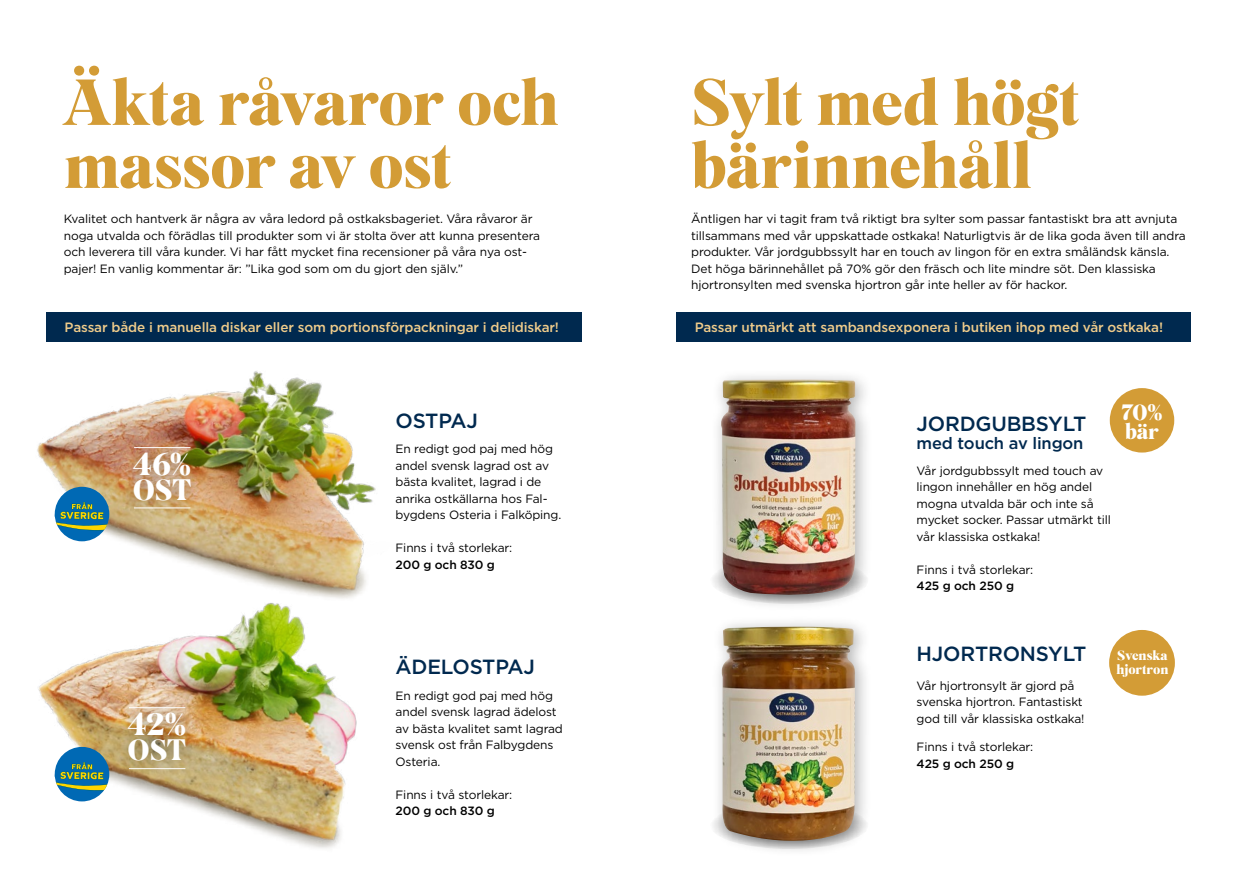
<style>
.page{position:relative;width:1259px;height:893px;background:#fff}
.page>*{position:absolute;margin:0;border:0;box-sizing:border-box;transform-origin:0 0}
.t1{font:63px/63px "Mogan";letter-spacing:-.01em;color:#d39c36}
.t2{font:29.85px "Mogan";color:#fff}
.t3{font:28.2px "Mogan";letter-spacing:-.015em;color:#fff}
.t4{font:21.15px/19.2px "Mogan";color:#fff}
.t5{font:500 20.55px "Gotham";letter-spacing:-.01em;color:#00294f}
.t6{font:500 16.5px "Gotham";letter-spacing:-.01em;color:#00294f}
.t7{font:500 13.5px "Gotham";letter-spacing:-.01em;color:#f0cc8b}
.t8{font:13.05px/13.8px "Mogan";letter-spacing:-.005em;color:#fff}
.t9{font:12px/16.5px "Gotham";letter-spacing:-.01em;color:#000}
.t10{font:500 12px "Gotham";letter-spacing:-.01em;color:#000}
</style>
<div class="page">
<img style="left:37px;top:371px;width:339px;height:160px">
<div style="left:55px;top:487px;width:54px;height:54px;background:#0069b4;border-radius:50%"></div>
<img style="left:55px;top:503px;width:54px;height:16px">
<svg style="left:56px;top:502px;width:51px;height:29px"></svg>
<img style="left:38px;top:531px;width:328px;height:317px">
<div style="left:120px;top:439px;width:85px;height:75px;background:#3e3c24;opacity:.49"></div>
<hr style="left:134px;top:447px;width:56px;height:1px;background:#fff">
<hr style="left:134px;top:508px;width:56px;height:1px;background:#fff">
<div style="left:115px;top:699px;width:84px;height:76px;background:#3e3c24;opacity:.49"></div>
<hr style="left:129px;top:707px;width:56px;height:1px;background:#fff">
<hr style="left:129px;top:768px;width:56px;height:1px;background:#fff">
<div style="left:55px;top:747px;width:54px;height:55px;background:#0069b4;border-radius:50%"></div>
<img style="left:57px;top:791px;width:47px;height:8px">
<img style="left:55px;top:763px;width:54px;height:16px">
<svg style="left:56px;top:762px;width:51px;height:29px"></svg>
<div style="left:710px;top:368px;width:162px;height:244px;background:#000;opacity:.3"></div>
<img style="left:717px;top:380px;width:139px;height:219px">
<div style="left:711px;top:615px;width:161px;height:243px;background:#000;opacity:.3"></div>
<img style="left:718px;top:627px;width:138px;height:219px">
<div style="left:1109px;top:388px;width:65px;height:65px;background:#d39c36;border-radius:50%"></div>
<div style="left:1109px;top:630px;width:66px;height:66px;background:#d39c36;border-radius:50%"></div>
<div style="left:47px;top:312px;width:534px;height:30px;background:#00294f"></div>
<div style="left:676px;top:312px;width:515px;height:30px;background:#00294f"></div>
<h1 class="t1" style="left:64px;top:73px;width:497px">Äkta råvaror och massor av ost</h1>
<h1 class="t1" style="left:691px;top:73px;width:390px">Sylt med högt bärinnehåll</h1>
<p class="t9" style="left:64px;top:210px;width:478px">Kvalitet och hantverk är några av våra ledord på ostkaksbageriet. Våra råvaror är noga utvalda och förädlas till produkter som vi är stolta över att kunna presentera och leverera till våra kunder. Vi har fått mycket fina recensioner på våra nya ost&shy;pajer! En vanlig kommentar är: ”Lika god som om du gjort den själv.”</p>
<p class="t9" style="left:691px;top:210px;width:496px">Äntligen har vi tagit fram två riktigt bra sylter som passar fantastiskt bra att avnjuta tillsammans med vår uppskattade ostkaka! Naturligtvis är de lika goda även till andra produkter. Vår jordgubbssylt har en touch av lingon för en extra småländsk känsla.<br>Det höga bärinnehållet på 70% gör den fräsch och lite mindre söt. Den klassiska hjortronsylten med svenska hjortron går inte heller av för hackor.</p>
<p class="t7" style="left:65px;top:318px;width:496px">Passar både i manuella diskar eller som portionsförpackningar i delidiskar!</p>
<p class="t7" style="left:695px;top:318px;width:470px">Passar utmärkt att sambandsexponera i butiken ihop med vår ostkaka!</p>
<h2 class="t2" style="left:133px;top:445px;width:59px">46%</h2>
<h3 class="t3" style="left:133px;top:472px;width:60px">OST</h3>
<h2 class="t2" style="left:128px;top:705px;width:60px">42%</h2>
<h3 class="t3" style="left:128px;top:732px;width:60px">OST</h3>
<h3 class="t5" style="left:395px;top:407px;width:84px">OSTPAJ</h3>
<h3 class="t5" style="left:916px;top:410px;width:171px">JORDGUBBSYLT</h3>
<h3 class="t6" style="left:916px;top:432px;width:168px">med touch av lingon</h3>
<p class="t9" style="left:395px;top:440px;width:167px">En redigt god paj med hög andel svensk lagrad ost av bästa kvalitet, lagrad i de anrika ostkällarna hos Fal&shy;bygdens Osteria i Falköping.</p>
<p class="t9" style="left:395px;top:539px;width:118px">Finns i två storlekar:</p>
<p class="t10" style="left:395px;top:557px;width:101px">200 g och 830 g</p>
<p class="t9" style="left:916px;top:462px;width:196px">Vår jordgubbssylt med touch av lingon innehåller en hög andel mogna utvalda bär och inte så mycket socker. Passar utmärkt till vår klassiska ostkaka!</p>
<p class="t9" style="left:916px;top:561px;width:118px">Finns i två storlekar:</p>
<p class="t10" style="left:916px;top:578px;width:99px">425 g och 250 g</p>
<h3 class="t4" style="left:1121px;top:403px;width:42px">70% bär</h3>
<h3 class="t5" style="left:395px;top:653px;width:141px">ÄDELOSTPAJ</h3>
<p class="t9" style="left:395px;top:687px;width:169px">En redigt god paj med hög andel svensk lagrad ädelost av bästa kvalitet samt lagrad svensk ost från Falbygdens<br>Osteria.</p>
<p class="t9" style="left:395px;top:786px;width:118px">Finns i två storlekar:</p>
<p class="t10" style="left:395px;top:803px;width:101px">200 g och 830 g</p>
<h3 class="t5" style="left:916px;top:640px;width:171px">HJORTRONSYLT</h3>
<p class="t9" style="left:916px;top:677px;width:169px">Vår hjortronsylt är gjord på svenska hjortron. Fantastiskt god till vår klassiska ostkaka!</p>
<p class="t9" style="left:916px;top:739px;width:118px">Finns i två storlekar:</p>
<p class="t10" style="left:916px;top:756px;width:99px">425 g och 250 g</p>
<p class="t8" style="left:1116px;top:649px;width:54px">Svenska hjortron</p>
</div>
